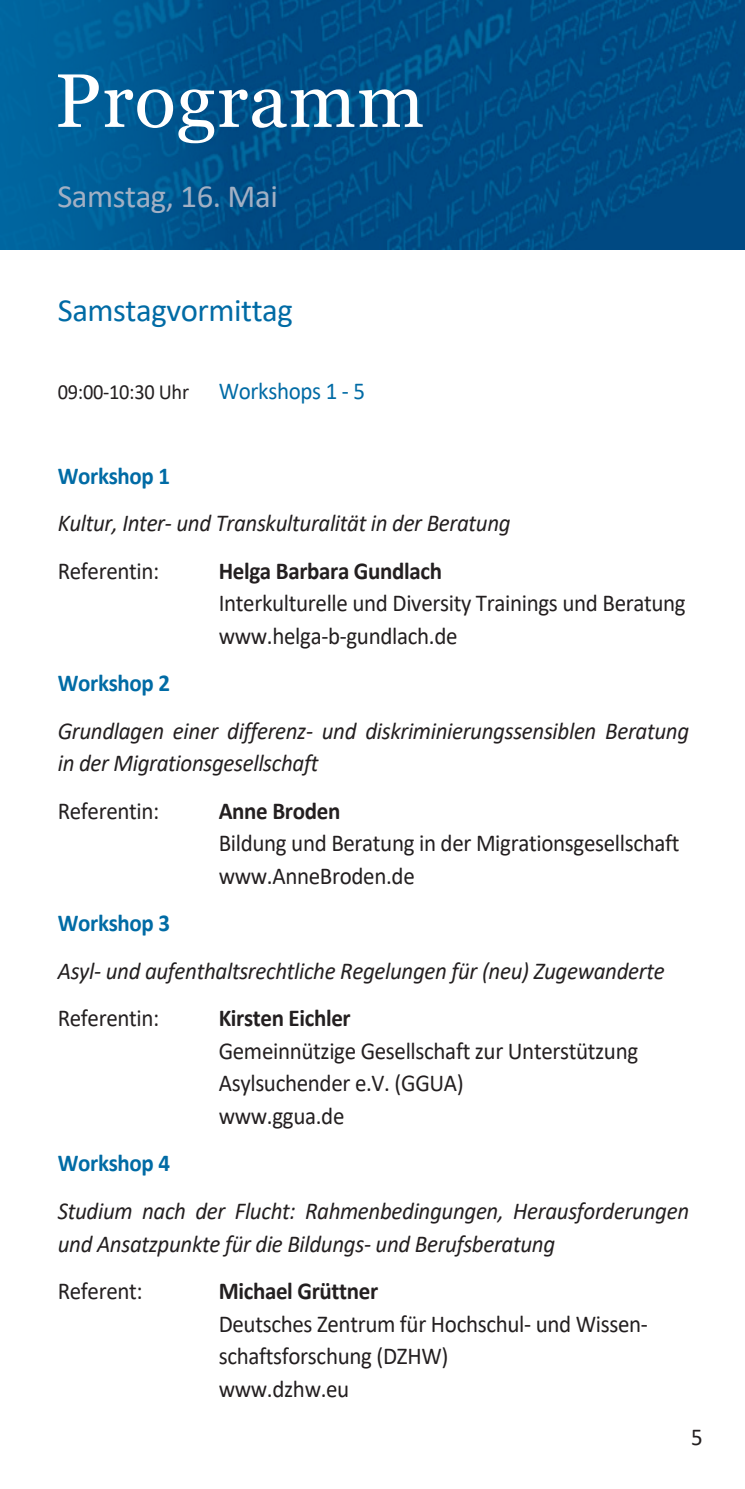
<style>
.page{position:relative;width:745px;height:1489px;background:#fff}
.page>*{position:absolute;margin:0;border:0;box-sizing:border-box;transform-origin:0 0}
.t1{font:75.5px "Georgia";letter-spacing:.015em;color:#fff}
.t2{font:32.5px "Calibri";letter-spacing:-.015em;color:#006ba5}
.t3{font:32.5px "Calibri";letter-spacing:-.015em;color:#a2b0c4}
.t4{font:24.25px/32.5px "Calibri";letter-spacing:-.015em;color:#231f20;scale:.94 1}
.t5{font:italic 24.25px/32.5px "Calibri";letter-spacing:-.015em;color:#231f20;scale:.94 1}
.t6{font:700 24.25px "Calibri";letter-spacing:-.015em;color:#231f20;scale:.94 1}
.t7{font:700 24.25px "Calibri";letter-spacing:-.015em;color:#006ba5;scale:.94 1}
.t8{font:21.5px "Calibri";letter-spacing:-.015em;color:#231f20;scale:.94 1}
.s1{font-size:24.25px;color:#006ba5}
</style>
<div class="page">
<img style="left:0;top:0;width:744px;height:249px">
<h1 class="t1" style="left:55px;top:58px;width:371px">Programm</h1>
<h2 class="t3" style="left:57px;top:182px;width:222px">Samstag, 16. Mai</h2>
<h2 class="t2" style="left:58px;top:296px;width:236px">Samstagvormittag</h2>
<p class="t8" style="left:58px;top:382px;width:328px">09:00‐10:30 Uhr <span class="s1">Workshops 1 ‐ 5</span></p>
<p class="t7" style="left:58px;top:465px;width:121px">Workshop 1</p>
<p class="t5" style="left:58px;top:509px;width:483px">Kultur, Inter‐ und Transkulturalität in der Beratung</p>
<p class="t4" style="left:58px;top:556px;width:110px">Referentin:</p>
<p class="t6" style="left:218px;top:560px;width:239px">Helga Barbara Gundlach</p>
<p class="t4" style="left:218px;top:589px;width:498px">Interkulturelle und Diversity Trainings und Beratung www.helga‐b‐gundlach.de</p>
<p class="t7" style="left:58px;top:673px;width:121px">Workshop 2</p>
<p class="t5" style="left:58px;top:716px;width:672px">Grundlagen einer differenz‐ und diskriminierungssensiblen Beratung in der Migrationsgesellschaft</p>
<p class="t4" style="left:58px;top:796px;width:110px">Referentin:</p>
<p class="t6" style="left:218px;top:800px;width:131px">Anne Broden</p>
<p class="t4" style="left:218px;top:829px;width:491px">Bildung und Beratung in der Migrationsgesellschaft www.AnneBroden.de</p>
<p class="t7" style="left:58px;top:913px;width:121px">Workshop 3</p>
<p class="t5" style="left:58px;top:956px;width:646px">Asyl‐ und aufenthaltsrechtliche Regelungen für (neu) Zugewanderte</p>
<p class="t4" style="left:58px;top:1004px;width:110px">Referentin:</p>
<p class="t6" style="left:218px;top:1008px;width:142px">Kirsten Eichler</p>
<p class="t4" style="left:218px;top:1036px;width:447px">Gemeinnützige Gesellschaft zur Unterstützung<br>Asylsuchender e.V. (GGUA)<br>www.ggua.de</p>
<p class="t7" style="left:58px;top:1153px;width:121px">Workshop 4</p>
<p class="t5" style="left:58px;top:1196px;width:672px">Studium nach der Flucht: Rahmenbedingungen, Herausforderungen und Ansatzpunkte für die Bildungs‐ und Berufsberatung</p>
<p class="t4" style="left:58px;top:1276px;width:92px">Referent:</p>
<p class="t6" style="left:218px;top:1280px;width:171px">Michael Grüttner</p>
<p class="t4" style="left:218px;top:1309px;width:458px">Deutsches Zentrum für Hochschul‐ und Wissen‐ schaftsforschung (DZHW)<br>www.dzhw.eu</p>
<p class="t4" style="left:690px;top:1422px;width:14px">5</p>
</div>
